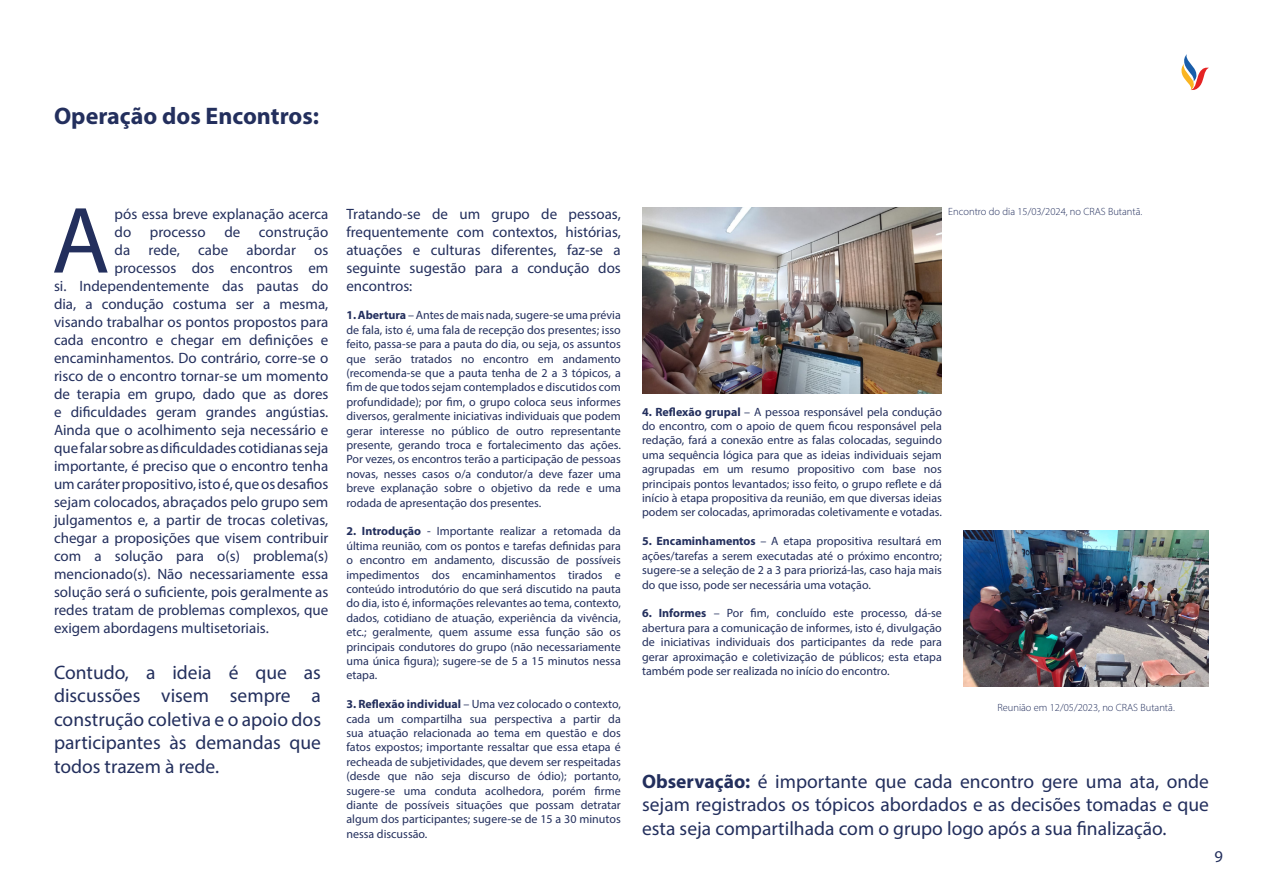
<style>
.page{position:relative;width:1263px;height:893px;background:#fff}
.page>*{position:absolute;margin:0;border:0;box-sizing:border-box;transform-origin:0 0}
.t1{font:95.1px "Myriad Pro";color:#232f5d}
.t2{font:700 24px "Myriad Pro";color:#232f5d}
.t3{font:19.5px/23.4px "Myriad Pro";color:#232f5d;text-align:justify}
.t4{font:16.5px "Myriad Pro";color:#232f5d}
.t5{font:15px/18px "Myriad Pro";color:#232f5d;text-align:justify}
.t6{font:12px/14.4px "Myriad Pro";color:#232f5d;text-align:justify}
.t7{font:300 10.5px "Myriad Pro";color:#232f5d}
.s1{font-weight:700}
</style>
<div class="page">
<img style="left:642px;top:207px;width:300px;height:186px">
<img style="left:963px;top:531px;width:246px;height:155px">
<svg style="left:1181px;top:54px;width:28px;height:36px"></svg>
<h2 class="t2" style="left:54px;top:101px;width:267px">Operação dos Encontros:</h2>
<h1 class="t1" style="left:52px;top:182px;width:60px">A</h1>
<p class="t5" style="left:115px;top:204px;width:215px">pós essa breve explanação acerca</p>
<p class="t5" style="left:115px;top:222px;width:215px">do processo de construção</p>
<p class="t5" style="left:115px;top:240px;width:215px">da rede, cabe abordar os</p>
<p class="t5" style="left:115px;top:258px;width:215px">processos dos encontros em</p>
<p class="t5" style="left:54px;top:276px;width:276px">si. Independentemente das pautas do</p>
<p class="t5" style="left:54px;top:294px;width:276px">dia, a condução costuma ser a mesma,</p>
<p class="t5" style="left:54px;top:312px;width:276px">visando trabalhar os pontos propostos para</p>
<p class="t5" style="left:54px;top:330px;width:276px">cada encontro e chegar em definições e</p>
<p class="t5" style="left:54px;top:348px;width:276px">encaminhamentos. Do contrário, corre-se o</p>
<p class="t5" style="left:54px;top:366px;width:276px">risco de o encontro tornar-se um momento</p>
<p class="t5" style="left:54px;top:384px;width:276px">de terapia em grupo, dado que as dores</p>
<p class="t5" style="left:54px;top:402px;width:276px">e dificuldades geram grandes angústias.</p>
<p class="t5" style="left:54px;top:420px;width:276px">Ainda que o acolhimento seja necessário e</p>
<p class="t5" style="left:54px;top:438px;width:276px">que falar sobre as dificuldades cotidianas seja</p>
<p class="t5" style="left:54px;top:456px;width:276px">importante, é preciso que o encontro tenha</p>
<p class="t5" style="left:54px;top:474px;width:276px">um caráter propositivo, isto é, que os desafios</p>
<p class="t5" style="left:54px;top:492px;width:276px">sejam colocados, abraçados pelo grupo sem</p>
<p class="t5" style="left:54px;top:510px;width:276px">julgamentos e, a partir de trocas coletivas,</p>
<p class="t5" style="left:54px;top:528px;width:276px">chegar a proposições que visem contribuir</p>
<p class="t5" style="left:54px;top:546px;width:276px">com a solução para o(s) problema(s)</p>
<p class="t5" style="left:54px;top:564px;width:276px">mencionado(s). Não necessariamente essa</p>
<p class="t5" style="left:54px;top:582px;width:276px">solução será o suficiente, pois geralmente as</p>
<p class="t5" style="left:54px;top:600px;width:276px">redes tratam de problemas complexos, que</p>
<p class="t5" style="left:54px;top:618px;width:216px">exigem abordagens multisetoriais.</p>
<h3 class="t3" style="left:54px;top:660px;width:269px">Contudo, a ideia é que as discussões visem sempre a construção coletiva e o apoio dos participantes às demandas que todos trazem à rede.</h3>
<p class="t5" style="left:346px;top:204px;width:276px">Tratando-se de um grupo de pessoas, frequentemente com contextos, histórias, atuações e culturas diferentes, faz-se a seguinte sugestão para a condução dos encontros:</p>
<p class="t6" style="left:346px;top:308px;width:276px"><span class="s1">1. Abertura</span> – Antes de mais nada, sugere-se uma prévia de fala, isto é, uma fala de recepção dos presentes; isso feito, passa-se para a pauta do dia, ou seja, os assuntos que serão tratados no encontro em andamento (recomenda-se que a pauta tenha de 2 a 3 tópicos, a fim de que todos sejam contemplados e discutidos com profundidade); por fim, o grupo coloca seus informes diversos, geralmente iniciativas individuais que podem gerar interesse no público de outro representante presente, gerando troca e fortalecimento das ações.<br>Por vezes, os encontros terão a participação de pessoas novas, nesses casos o/a condutor/a deve fazer uma breve explanação sobre o objetivo da rede e uma rodada de apresentação dos presentes.</p>
<p class="t6" style="left:346px;top:524px;width:276px"><span class="s1">2. Introdução</span> - Importante realizar a retomada da última reunião, com os pontos e tarefas definidas para o encontro em andamento, discussão de possíveis impedimentos dos encaminhamentos tirados e conteúdo introdutório do que será discutido na pauta do dia, isto é, informações relevantes ao tema, contexto, dados, cotidiano de atuação, experiência da vivência, etc.; geralmente, quem assume essa função são os principais condutores do grupo (não necessariamente uma única figura); sugere-se de 5 a 15 minutos nessa etapa.</p>
<p class="t6" style="left:346px;top:697px;width:276px"><span class="s1">3. Reflexão individual</span> – Uma vez colocado o contexto, cada um compartilha sua perspectiva a partir da sua atuação relacionada ao tema em questão e dos fatos expostos; importante ressaltar que essa etapa é recheada de subjetividades, que devem ser respeitadas (desde que não seja discurso de ódio); portanto, sugere-se uma conduta acolhedora, porém firme diante de possíveis situações que possam detratar algum dos participantes; sugere-se de 15 a 30 minutos nessa discussão.</p>
<p class="t7" style="left:948px;top:205px;width:196px">Encontro do dia 15/03/2024, no CRAS Butantã.</p>
<p class="t6" style="left:642px;top:404px;width:301px"><span class="s1">4. Reflexão grupal</span> – A pessoa responsável pela condução do encontro, com o apoio de quem ficou responsável pela redação, fará a conexão entre as falas colocadas, seguindo uma sequência lógica para que as ideias individuais sejam agrupadas em um resumo propositivo com base nos principais pontos levantados; isso feito, o grupo reflete e dá início à etapa propositiva da reunião, em que diversas ideias podem ser colocadas, aprimoradas coletivamente e votadas.</p>
<p class="t6" style="left:642px;top:534px;width:301px"><span class="s1">5. Encaminhamentos</span> – A etapa propositiva resultará em ações/tarefas a serem executadas até o próximo encontro; sugere-se a seleção de 2 a 3 para priorizá-las, caso haja mais do que isso, pode ser necessária uma votação.</p>
<p class="t6" style="left:642px;top:606px;width:301px"><span class="s1">6. Informes</span> – Por fim, concluído este processo, dá-se abertura para a comunicação de informes, isto é, divulgação de iniciativas individuais dos participantes da rede para gerar aproximação e coletivização de públicos; esta etapa também pode ser realizada no início do encontro.</p>
<p class="t7" style="left:997px;top:701px;width:179px">Reunião em 12/05/2023, no CRAS Butantã.</p>
<h3 class="t3" style="left:642px;top:769px;width:568px"><span class="s1">Observação:</span> é importante que cada encontro gere uma ata, onde sejam registrados os tópicos abordados e as decisões tomadas e que esta seja compartilhada com o grupo logo após a sua finalização.</h3>
<h3 class="t4" style="left:1214px;top:847px;width:10px">9</h3>
</div>
